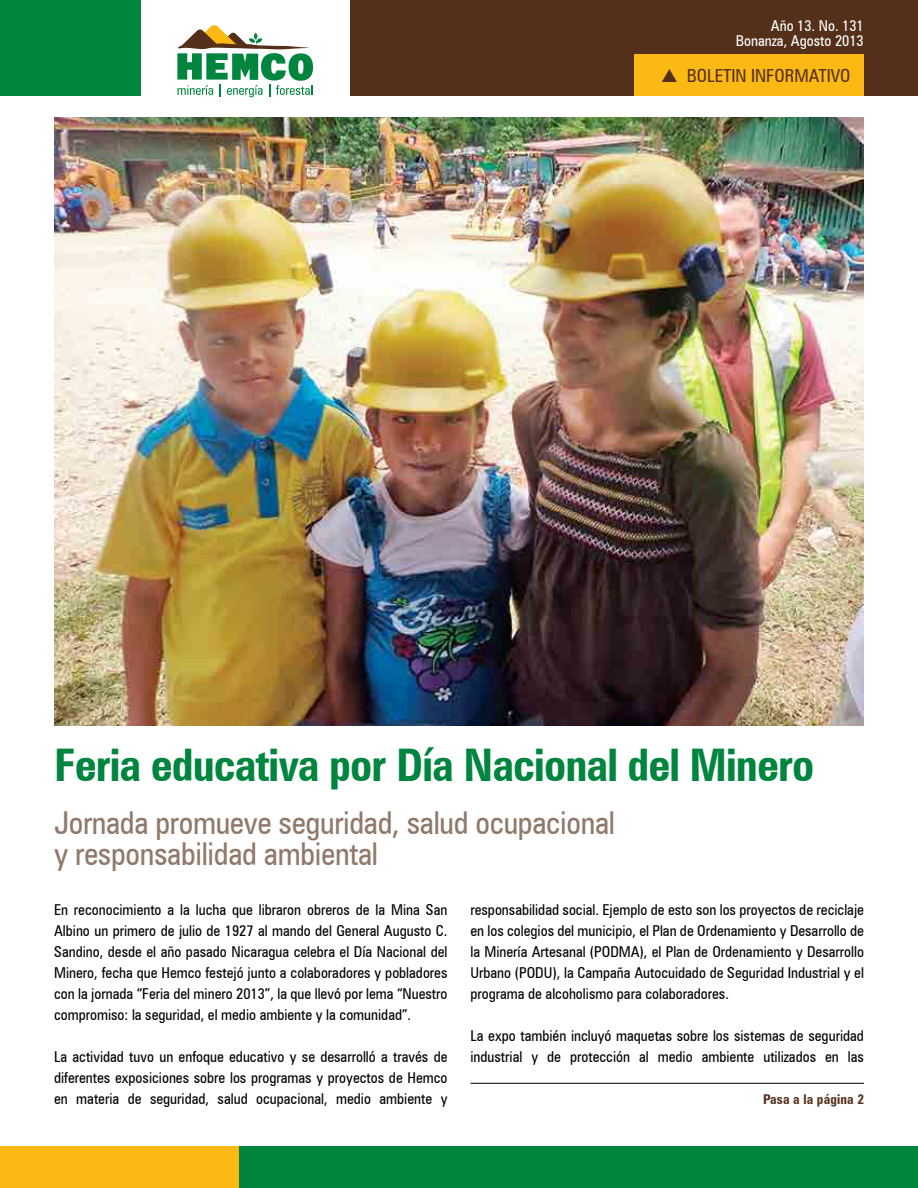
<style>
.page{position:relative;width:918px;height:1188px;background:#fff}
.page>*{position:absolute;margin:0;border:0;box-sizing:border-box;transform-origin:0 0}
.t1{font:700 condensed 45px "Zurich BT";letter-spacing:-.02em;color:#00853f}
.t2{font:condensed 31.5px/31.5px "Zurich BT";letter-spacing:-.01em;color:#90796a}
.t3{font:condensed 18px "Zurich BT";color:#54301a}
.t4{font:condensed 15px/21px "Zurich BT";color:#000;text-align:justify}
.t5{font:condensed 15px/15px "Zurich BT";color:#fff;text-align:right}
.t6{font:700 condensed 13.5px "Zurich BT";letter-spacing:.01em;color:#54301a}
.s1{font-family:"Monotype Sorts";font-stretch:normal}
</style>
<div class="page">
<div style="left:239px;top:1146px;width:679px;height:42px;background:#00853f"></div>
<div style="left:0;top:1146px;width:239px;height:42px;background:#fdb913"></div>
<div style="left:0;top:0;width:140px;height:96px;background:#00853f"></div>
<div style="left:350px;top:0;width:568px;height:96px;background:#54301a"></div>
<div style="left:634px;top:54px;width:230px;height:42px;background:#fdb913"></div>
<svg style="left:177px;top:25px;width:136px;height:72px"></svg>
<img style="left:54px;top:117px;width:810px;height:609px">
<hr style="left:470px;top:1083px;width:394px;height:1px;background:#000">
<p class="t5" style="left:736px;top:18px;width:129px">Año 13. No. 131<br>Bonanza, Agosto 2013</p>
<p class="t3" style="left:661px;top:65px;width:191px"><span class="s1">V</span> BOLETIN INFORMATIVO</p>
<h1 class="t1" style="left:54px;top:738px;width:762px">Feria educativa por Día Nacional del Minero</h1>
<h2 class="t2" style="left:54px;top:807px;width:562px">Jornada promueve seguridad, salud ocupacional y responsabilidad ambiental</h2>
<p class="t4" style="left:54px;top:899px;width:395px">En reconocimiento a la lucha que libraron obreros de la Mina San Albino un primero de julio de 1927 al mando del General Augusto C.<br>Sandino, desde el año pasado Nicaragua celebra el Día Nacional del Minero, fecha que Hemco festejó junto a colaboradores y pobladores con la jornada “Feria del minero 2013”, la que llevó por lema “Nuestro compromiso: la seguridad, el medio ambiente y la comunidad”.</p>
<p class="t4" style="left:54px;top:1046px;width:395px">La actividad tuvo un enfoque educativo y se desarrolló a través de diferentes exposiciones sobre los programas y proyectos de Hemco en materia de seguridad, salud ocupacional, medio ambiente y</p>
<p class="t4" style="left:470px;top:899px;width:395px">responsabilidad social. Ejemplo de esto son los proyectos de reciclaje en los colegios del municipio, el Plan de Ordenamiento y Desarrollo de la Minería Artesanal (PODMA), el Plan de Ordenamiento y Desarrollo Urbano (PODU), la Campaña Autocuidado de Seguridad Industrial y el programa de alcoholismo para colaboradores.</p>
<p class="t4" style="left:470px;top:1025px;width:395px">La expo también incluyó maquetas sobre los sistemas de seguridad industrial y de protección al medio ambiente utilizados en las</p>
<p class="t6" style="left:763px;top:1091px;width:102px">Pasa a la página 2</p>
</div>
